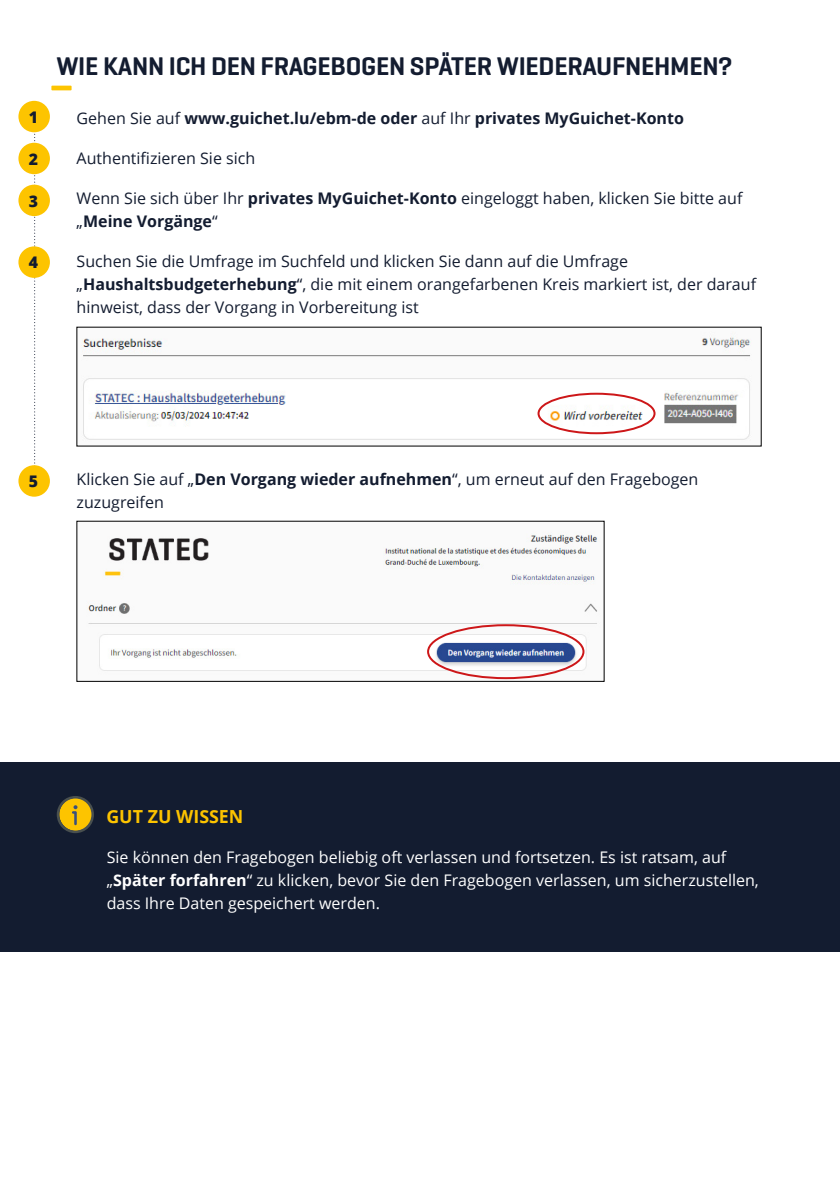
<style>
.page{position:relative;width:840px;height:1191px;background:#fff}
.page>*{position:absolute;margin:0;border:0;box-sizing:border-box;transform-origin:0 0}
.t1{font:600 26px "Geogrotesque Cyr";letter-spacing:-.01em;color:#131c30}
.t2{font:700 18px "Open Sans";color:#fdc400}
.t3{font:16px/23px "Open Sans";color:#131c30}
.t4{font:16px/23px "Open Sans";color:#fff}
.t5{font:700 16px "Open Sans";color:#131c30}
.t6{font:800 16px "Open Sans";color:#131c30}
.s1{font-weight:400}
.s2{font-weight:700}
</style>
<div class="page">
<svg style="left:34px;top:132px;width:2px;height:332px"></svg>
<div style="left:0;top:762px;width:839px;height:190px;background:#131c30"></div>
<hr style="left:51px;top:86px;width:21px;height:4px;background:#fdc400">
<img style="left:81px;top:336px;width:670px;height:104px">
<img style="left:87px;top:531px;width:512px;height:148px">
<div style="left:537px;top:393px;width:118px;height:41px;border:2px solid #cd1719;border-radius:50%"></div>
<div style="left:427px;top:624px;width:157px;height:55px;border:2px solid #cd1719;border-radius:50%"></div>
<div style="left:18px;top:101px;width:32px;height:31px;background:#fdc400;border-radius:50%"></div>
<div style="left:18px;top:143px;width:32px;height:31px;background:#fdc400;border-radius:50%"></div>
<div style="left:18px;top:185px;width:32px;height:31px;background:#fdc400;border-radius:50%"></div>
<div style="left:18px;top:246px;width:32px;height:32px;background:#fdc400;border-radius:50%"></div>
<div style="left:18px;top:465px;width:32px;height:32px;background:#fdc400;border-radius:50%"></div>
<svg style="left:57px;top:796px;width:37px;height:37px"></svg>
<p class="t6" style="left:29px;top:105px;width:11px">1</p>
<p class="t6" style="left:29px;top:147px;width:11px">2</p>
<p class="t6" style="left:29px;top:188px;width:11px">3</p>
<p class="t6" style="left:29px;top:250px;width:11px">4</p>
<h1 class="t1" style="left:56px;top:50px;width:676px">WIE KANN ICH DEN FRAGEBOGEN SPÄTER WIEDERAUFNEHMEN?</h1>
<p class="t5" style="left:77px;top:106px;width:608px"><span class="s1">Gehen Sie auf</span> www.guichet.lu/ebm-de oder <span class="s1">auf Ihr</span> privates MyGuichet-Konto</p>
<p class="t3" style="left:77px;top:146px;width:180px">Authentifizieren Sie sich</p>
<p class="t3" style="left:77px;top:186px;width:667px">Wenn Sie sich über Ihr <span class="s2">privates MyGuichet-Konto</span> eingeloggt haben, klicken Sie bitte auf „<span class="s2">Meine Vorgänge</span>“</p>
<p class="t3" style="left:77px;top:249px;width:680px">Suchen Sie die Umfrage im Suchfeld und klicken Sie dann auf die Umfrage „<span class="s2">Haushaltsbudgeterhebung</span>“, die mit einem orangefarbenen Kreis markiert ist, der darauf hinweist, dass der Vorgang in Vorbereitung ist</p>
<p class="t6" style="left:29px;top:469px;width:11px">5</p>
<p class="t3" style="left:77px;top:467px;width:623px">Klicken Sie auf „<span class="s2">Den Vorgang wieder aufnehmen</span>“, um erneut auf den Fragebogen zuzugreifen</p>
<p class="t2" style="left:106px;top:803px;width:138px">GUT ZU WISSEN</p>
<p class="t4" style="left:107px;top:845px;width:653px">Sie können den Fragebogen beliebig oft verlassen und fortsetzen. Es ist ratsam, auf „<span class="s2">Später forfahren</span>“ zu klicken, bevor Sie den Fragebogen verlassen, um sicherzustellen, dass Ihre Daten gespeichert werden.</p>
</div>
